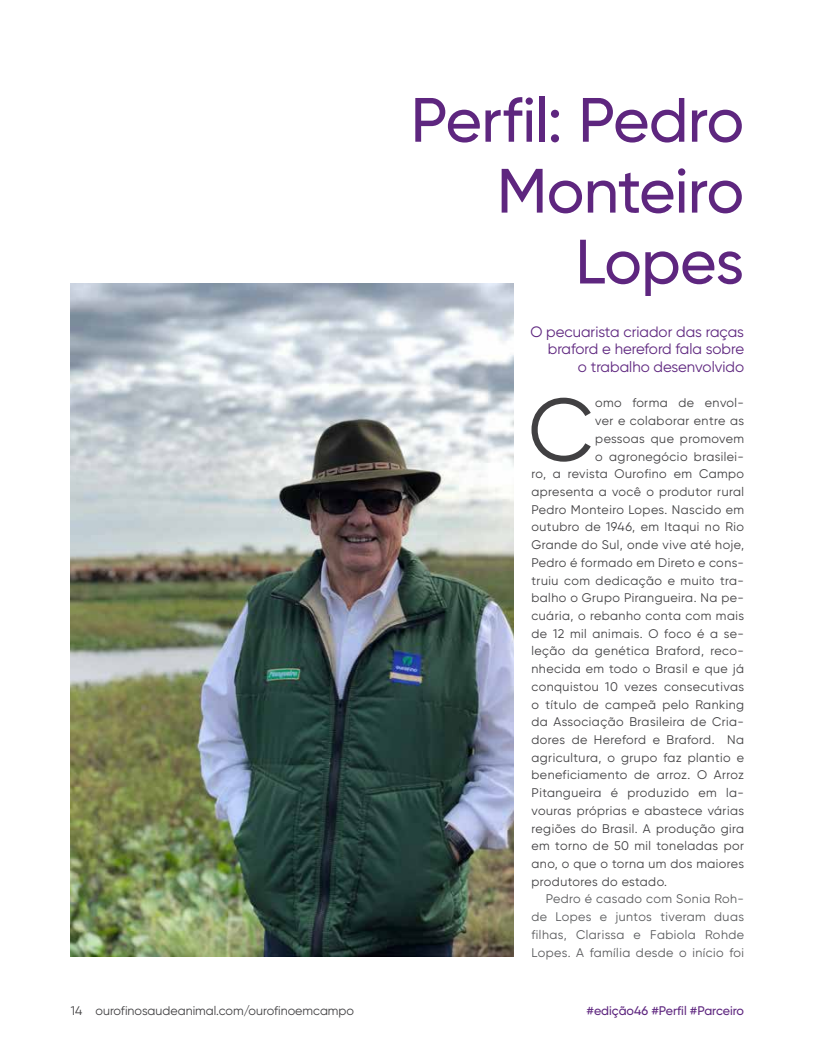
<style>
.page{position:relative;width:815px;height:1063px;background:#fff}
.page>*{position:absolute;margin:0;border:0;box-sizing:border-box;transform-origin:0 0}
.t1{font:88.38px "Gilroy";color:#414042}
.t2{font:500 62.5px/70.9px "Gilroy";letter-spacing:-.01em;color:#5e267f;text-align:right}
.t3{font:15px/17.8px "Gilroy";color:#5e267f;text-align:right}
.t4{font:12.5px "Gilroy";letter-spacing:.035em;color:#414042}
.t5{font:12.5px/17.8px "Gilroy";letter-spacing:.035em;color:#58595b;text-align:justify}
.t6{font:12.5px "Gilroy";color:#414042}
.t7{font:500 12.5px "Gilroy";color:#5e267f}
</style>
<div class="page">
<img style="left:71px;top:283px;width:443px;height:674px">
<h2 class="t2" style="left:411px;top:84px;width:335px">Perfil: Pedro<br>Monteiro<br>Lopes</h2>
<p class="t3" style="left:530px;top:322px;width:215px">O pecuarista criador das raças braford e hereford fala sobre<br>o trabalho desenvolvido</p>
<h1 class="t1" style="left:528px;top:376px;width:67px">C</h1>
<p class="t4" style="left:595px;top:395px;width:150px">omo forma de envol-</p>
<p class="t4" style="left:595px;top:413px;width:150px">ver e colaborar entre as</p>
<p class="t4" style="left:595px;top:431px;width:150px">pessoas que promovem</p>
<p class="t4" style="left:595px;top:449px;width:150px">o agronegócio brasilei-</p>
<p class="t4" style="left:531px;top:466px;width:214px">ro, a revista Ourofino em Campo</p>
<p class="t4" style="left:531px;top:484px;width:214px">apresenta a você o produtor rural</p>
<p class="t4" style="left:531px;top:502px;width:214px">Pedro Monteiro Lopes. Nascido em</p>
<p class="t4" style="left:531px;top:519px;width:214px">outubro de 1946, em Itaqui no Rio</p>
<p class="t4" style="left:531px;top:537px;width:214px">Grande do Sul, onde vive até hoje,</p>
<p class="t4" style="left:531px;top:555px;width:214px">Pedro é formado em Direto e cons-</p>
<p class="t4" style="left:531px;top:573px;width:214px">truiu com dedicação e muito tra-</p>
<p class="t4" style="left:531px;top:590px;width:214px">balho o Grupo Pirangueira. Na pe-</p>
<p class="t4" style="left:531px;top:608px;width:214px">cuária, o rebanho conta com mais</p>
<p class="t4" style="left:531px;top:626px;width:214px">de 12 mil animais. O foco é a se-</p>
<p class="t4" style="left:531px;top:643px;width:214px">leção da genética Braford, reco-</p>
<p class="t4" style="left:531px;top:661px;width:214px">nhecida em todo o Brasil e que já</p>
<p class="t4" style="left:531px;top:679px;width:214px">conquistou 10 vezes consecutivas</p>
<p class="t4" style="left:531px;top:697px;width:214px">o título de campeã pelo Ranking</p>
<p class="t4" style="left:531px;top:714px;width:214px">da Associação Brasileira de Cria-</p>
<p class="t4" style="left:531px;top:732px;width:214px">dores de Hereford e Braford. Na</p>
<p class="t4" style="left:531px;top:750px;width:214px">agricultura, o grupo faz plantio e</p>
<p class="t4" style="left:531px;top:767px;width:214px">beneficiamento de arroz. O Arroz</p>
<p class="t4" style="left:531px;top:785px;width:214px">Pitangueira é produzido em la-</p>
<p class="t4" style="left:531px;top:803px;width:214px">vouras próprias e abastece várias</p>
<p class="t4" style="left:531px;top:821px;width:214px">regiões do Brasil. A produção gira</p>
<p class="t4" style="left:531px;top:838px;width:214px">em torno de 50 mil toneladas por</p>
<p class="t4" style="left:531px;top:856px;width:214px">ano, o que o torna um dos maiores</p>
<p class="t4" style="left:531px;top:874px;width:137px">produtores do estado.</p>
<p class="t5" style="left:531px;top:890px;width:214px;text-indent:14px">Pedro é casado com Sonia Roh&shy;de Lopes e juntos tiveram duas filhas, Clarissa e Fabiola Rohde Lopes. A família desde o início foi</p>
<p class="t6" style="left:71px;top:1003px;width:285px">14 ourofinosaudeanimal.com/ourofinoemcampo</p>
<p class="t7" style="left:586px;top:1003px;width:159px">#edição46 #Perfil #Parceiro</p>
</div>
